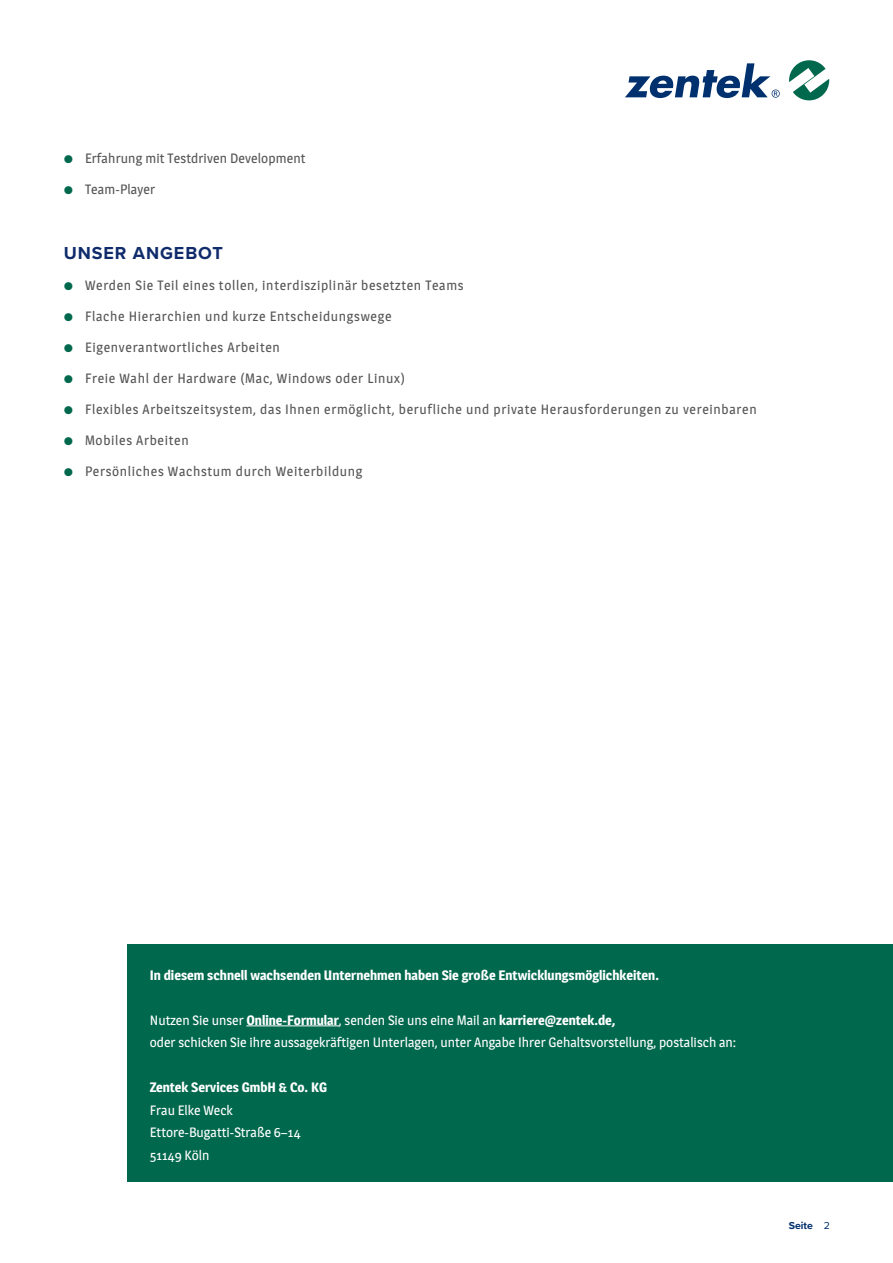
<style>
.page{position:relative;width:893px;height:1263px;background:#fff}
.page>*{position:absolute;margin:0;border:0;box-sizing:border-box;transform-origin:0 0}
.t1{font:700 18px "Proxima Nova";letter-spacing:.05em;color:#0f2b6b}
.t2{font:13.5px "Magra";letter-spacing:.05em;color:#565656}
.t3{font:13.5px/22.5px "Magra";color:#fff}
.t4{font:700 13.5px "Magra";color:#fff}
.t5{font:13.5px "Magra";letter-spacing:.01em;color:#565656}
.t6{font:700 10.5px "Proxima Nova";color:#00316e}
.s1{font-family:"Proxima Nova";color:#00684d}
.s2{font-weight:700}
.s3{font-weight:400}
</style>
<div class="page">
<div style="left:128px;top:944px;width:765px;height:238px;background:#00684d"></div>
<hr style="left:246px;top:1025px;width:93px;height:1px;background:#fff">
<svg style="left:789px;top:60px;width:40px;height:40px"></svg>
<svg style="left:625px;top:63px;width:155px;height:35px"></svg>
<p class="t5" style="left:64px;top:150px;width:243px"><span class="s1">●</span> Erfahrung mit Testdriven Development</p>
<p class="t5" style="left:64px;top:181px;width:93px"><span class="s1">●</span> Team-Player</p>
<h1 class="t1" style="left:64px;top:239px;width:161px">UNSER ANGEBOT</h1>
<p class="t2" style="left:64px;top:277px;width:401px"><span class="s1">●</span> Werden Sie Teil eines tollen, interdisziplinär besetzten Teams</p>
<p class="t2" style="left:64px;top:308px;width:329px"><span class="s1">●</span> Flache Hierarchien und kurze Entscheidungswege</p>
<p class="t2" style="left:64px;top:339px;width:218px"><span class="s1">●</span> Eigenverantwortliches Arbeiten</p>
<p class="t2" style="left:64px;top:370px;width:343px"><span class="s1">●</span> Freie Wahl der Hardware (Mac, Windows oder Linux)</p>
<p class="t2" style="left:64px;top:401px;width:694px"><span class="s1">●</span> Flexibles Arbeitszeitsystem, das Ihnen ermöglicht, berufliche und private Herausforderungen zu vereinbaren</p>
<p class="t2" style="left:64px;top:432px;width:126px"><span class="s1">●</span> Mobiles Arbeiten</p>
<p class="t2" style="left:64px;top:463px;width:300px"><span class="s1">●</span> Persönliches Wachstum durch Weiterbildung</p>
<p class="t4" style="left:150px;top:967px;width:511px">In diesem schnell wachsenden Unternehmen haben Sie große Entwicklungsmöglichkeiten.</p>
<p class="t3" style="left:150px;top:1009px;width:588px">Nutzen Sie unser <span class="s2">Online-Formular</span>, senden Sie uns eine Mail an <span class="s2">karriere@zentek.de,<br></span>oder schicken Sie ihre aussagekräftigen Unterlagen, unter Angabe Ihrer Gehaltsvorstellung, postalisch an:</p>
<p class="t4" style="left:150px;top:1079px;width:179px">Zentek Services GmbH &amp; Co. KG</p>
<p class="t3" style="left:150px;top:1099px;width:152px">Frau Elke Weck<br>Ettore-Bugatti-Straße 6–14<br>51149 Köln</p>
<p class="t6" style="left:789px;top:1217px;width:43px">Seite <span class="s3">2</span></p>
</div>
